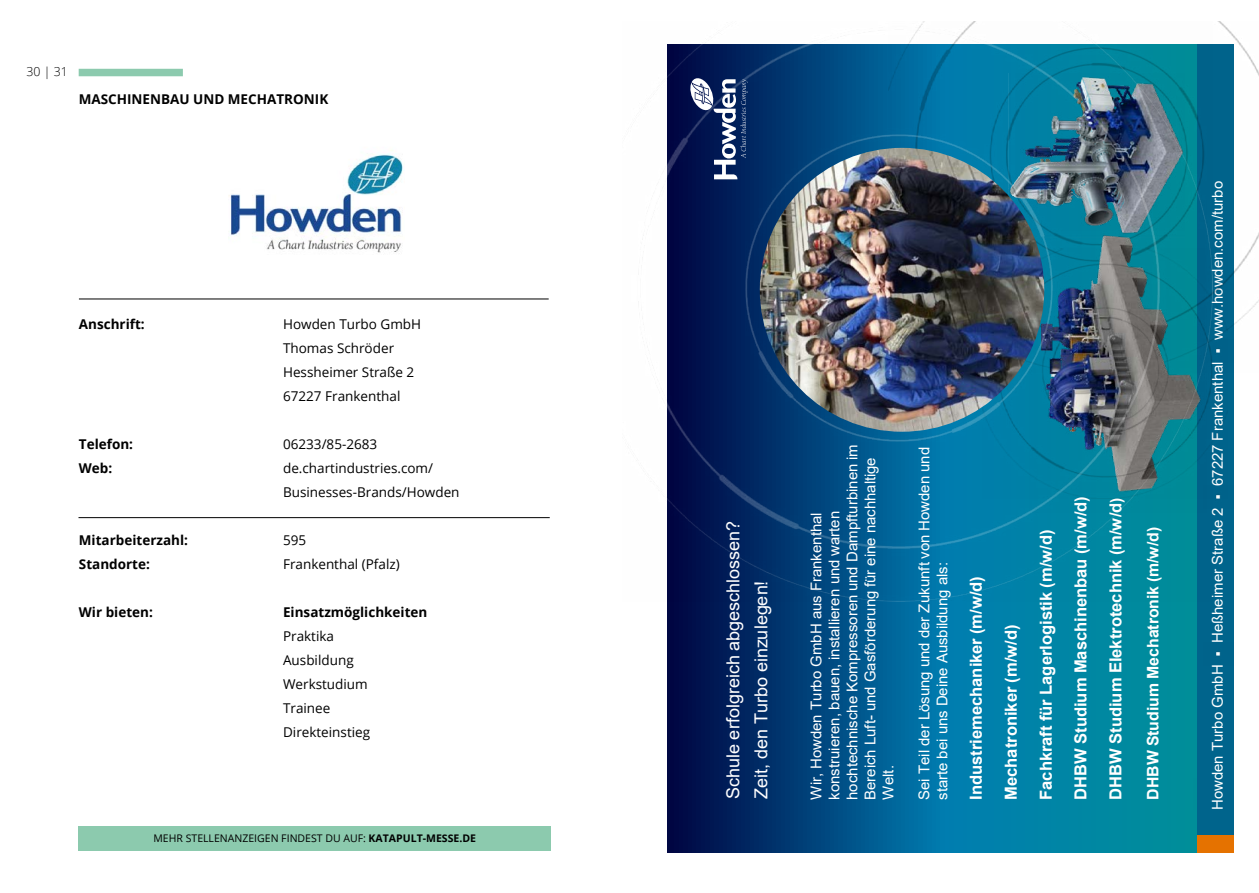
<style>
.page{position:relative;width:1259px;height:893px;background:#fff}
.page>*{position:absolute;margin:0;border:0;box-sizing:border-box;transform-origin:0 0}
.t1{font:18px/28px "Arial";color:#fff}
.t2{font:700 16.5px/34.8px "Arial";color:#fff}
.t3{font:700 15.9px "Arial";color:#fff}
.t4{font:15px/18px "Arial";color:#fff}
.t5{font:13.5px/24px "Open Sans";color:#000}
.t6{font:700 13.5px "Open Sans";color:#000}
.t7{font:300 12.3px "Open Sans";color:#000}
.t8{font:10.5px "Open Sans";color:#000}
.s1{font-weight:700}
.s2{font-size:15.9px}
</style>
<div class="page">
<div style="left:79px;top:69px;width:104px;height:7px;background:#8ccaae"></div>
<hr style="left:79px;top:299px;width:470px;height:1px;background:#000">
<img style="left:229px;top:150px;width:174px;height:103px">
<hr style="left:78px;top:517px;width:472px;height:1px;background:#000">
<div style="left:79px;top:826px;width:472px;height:24px;background:#8ccaae"></div>
<svg style="left:667px;top:602px;width:530px;height:251px;background:#00618d"></svg>
<img style="left:1193px;top:778px;width:4px;height:31px">
<div style="left:1197px;top:45px;width:36px;height:808px;background:#00648c"></div>
<img style="left:1216px;top:642px;width:18px;height:24px">
<img style="left:1233px;top:485px;width:1px;height:24px">
<div style="left:1197px;top:836px;width:36px;height:17px;background:#e57200"></div>
<img style="left:1212px;top:21px;width:47px;height:352px">
<img style="left:1212px;top:248px;width:15px;height:251px">
<img style="left:667px;top:21px;width:545px;height:581px">
<img style="left:760px;top:148px;width:284px;height:284px;border-radius:142px">
<svg style="left:689px;top:76px;width:58px;height:103px"></svg>
<p class="t7" style="left:27px;top:63px;width:43px">30 | 31</p>
<p class="t6" style="left:79px;top:89px;width:251px">MASCHINENBAU UND MECHATRONIK</p>
<p class="t6" style="left:79px;top:315px;width:67px">Anschrift:</p>
<p class="t5" style="left:283px;top:312px;width:140px">Howden Turbo GmbH<br>Thomas Schröder<br>Hessheimer Straße 2<br>67227 Frankenthal</p>
<p class="t6" style="left:79px;top:435px;width:56px">Telefon:</p>
<p class="t5" style="left:283px;top:432px;width:96px">06233/85-2683</p>
<p class="t6" style="left:79px;top:459px;width:35px">Web:</p>
<p class="t5" style="left:283px;top:456px;width:178px">de.chartindustries.com/<br>Businesses-Brands/Howden</p>
<p class="t6" style="left:79px;top:531px;width:111px">Mitarbeiterzahl:</p>
<p class="t5" style="left:283px;top:528px;width:25px">595</p>
<p class="t6" style="left:79px;top:555px;width:73px">Standorte:</p>
<p class="t5" style="left:283px;top:552px;width:118px">Frankenthal (Pfalz)</p>
<p class="t6" style="left:79px;top:603px;width:76px">Wir bieten:</p>
<p class="t6" style="left:283px;top:603px;width:146px">Einsatzmöglichkeiten</p>
<p class="t5" style="left:283px;top:624px;width:89px">Praktika<br>Ausbildung<br>Werkstudium<br>Trainee<br>Direkteinstieg</p>
<p class="t8" style="left:153px;top:831px;width:324px">MEHR STELLENANZEIGEN FINDEST DU AUF: <span class="s1">KATAPULT-MESSE.DE</span></p>
<p class="t1" style="left:719px;top:799px;width:280px;rotate:-90deg">Schule erfolgreich abgeschlossen?<br>Zeit, den Turbo einzulegen!</p>
<p class="t4" style="left:807px;top:800px;width:357px;rotate:-90deg">Wir, Howden Turbo GmbH aus Frankenthal konstruieren, bauen, installieren und warten hochtechnische Kompressoren und Dampfturbinen im Bereich Luft- und Gasförderung für eine nachhaltige Welt.</p>
<p class="t4" style="left:915px;top:800px;width:354px;rotate:-90deg">Sei Teil der Lösung und der Zukunft von Howden und starte bei uns Deine Ausbildung als:</p>
<p class="t2" style="left:959px;top:800px;width:305px;rotate:-90deg">Industriemechaniker (m/w/d)<br>Mechatroniker (m/w/d)<br>Fachkraft für Lagerlogistik (m/w/d)<br>DHBW Studium Maschinenbau (m/w/d)<br>DHBW Studium Elektrotechnik (m/w/d<span class="s2">)</span></p>
<p class="t3" style="left:1141px;top:800px;width:275px;rotate:-90deg">DHBW Studium Mechatronik (m/w/d)</p>
<p class="t4" style="left:1208px;top:340px;width:161px;rotate:-90deg">www.howden.com/turbo</p>
<p class="t4" style="left:1208px;top:486px;width:126px;rotate:-90deg">67227 Frankenthal</p>
<p class="t4" style="left:1208px;top:643px;width:137px;rotate:-90deg">Heßheimer Straße 2</p>
<p class="t4" style="left:1208px;top:810px;width:147px;rotate:-90deg">Howden Turbo GmbH</p>
</div>
